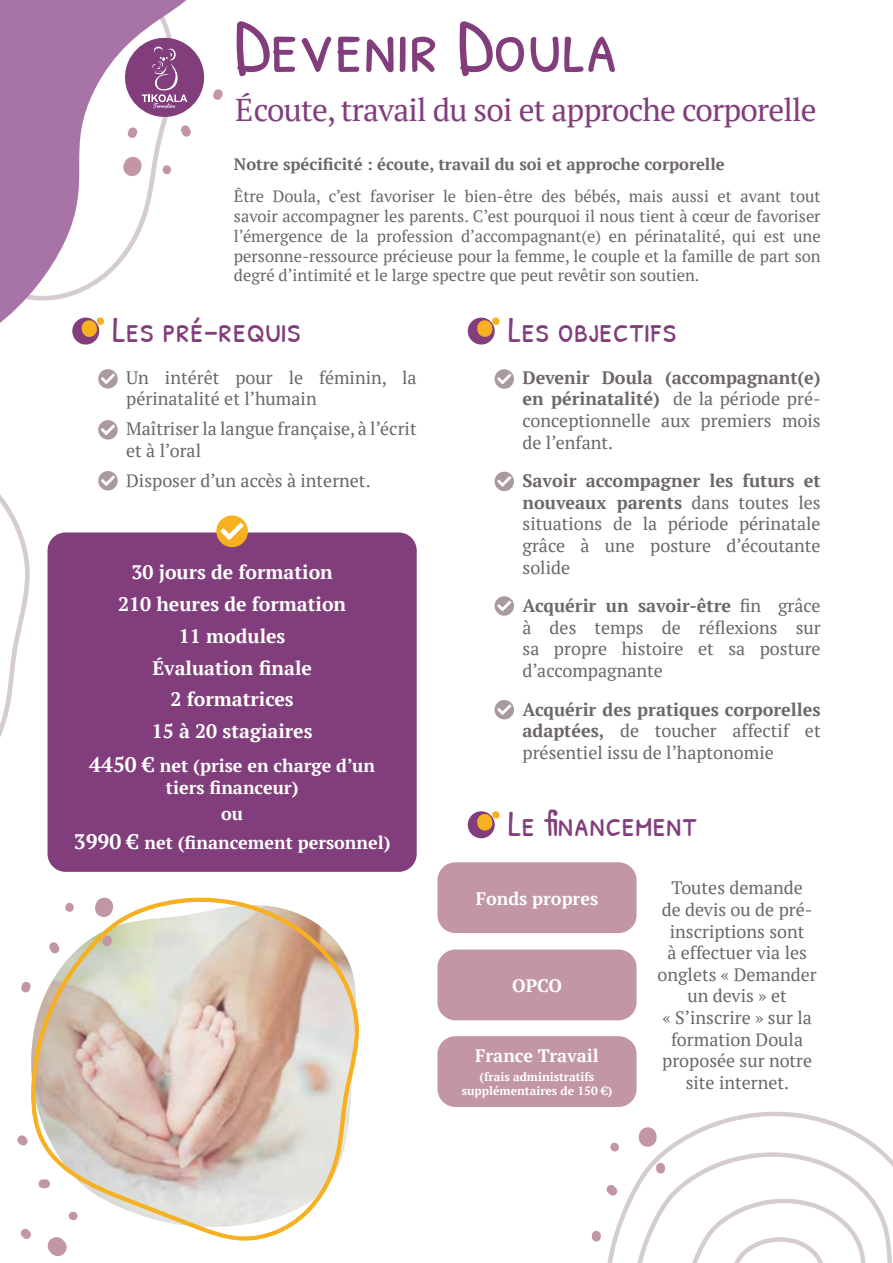
<style>
.page{position:relative;width:893px;height:1263px;background:#fff}
.page>*{position:absolute;margin:0;border:0;box-sizing:border-box;transform-origin:0 0}
.t1{font:76.5px "Patrick Hand SC";color:#823e7c}
.t2{font:36px "Patrick Hand SC";color:#823e7c}
.t3{font:31.5px "PT Serif";letter-spacing:-.025em;color:#823e7c}
.t4{font:700 19.5px/32px "PT Serif";color:#fff;text-align:center}
.t5{font:18px/21.6px "PT Serif";color:#6c6668;text-align:justify}
.t6{font:700 18px/21.6px "PT Serif";color:#fff;text-align:center}
.t7{font:16.5px/19.8px "PT Serif";color:#6c6668;text-align:justify}
.t8{font:700 16.5px "PT Serif";color:#6c6668}
.t9{font:700 12px/14.4px "PT Serif";color:#fff;text-align:center}
.s1{font-size:21px}
.s2{font-weight:700}
</style>
<div class="page">
<svg style="left:606px;top:1105px;width:240px;height:158px"></svg>
<svg style="left:607px;top:1185px;width:10px;height:10px"></svg>
<svg style="left:632px;top:1127px;width:261px;height:136px"></svg>
<svg style="left:609px;top:1143px;width:12px;height:8px"></svg>
<svg style="left:592px;top:1231px;width:9px;height:10px"></svg>
<svg style="left:213px;top:89px;width:10px;height:11px"></svg>
<svg style="left:0;top:0;width:201px;height:345px"></svg>
<div style="left:125px;top:38px;width:79px;height:79px;background:#823e7c;border-radius:50%"></div>
<svg style="left:142px;top:46px;width:45px;height:62px"></svg>
<svg style="left:0;top:494px;width:30px;height:243px"></svg>
<svg style="left:48px;top:1241px;width:19px;height:15px"></svg>
<svg style="left:21px;top:1229px;width:10px;height:10px"></svg>
<svg style="left:17px;top:1135px;width:6px;height:10px"></svg>
<div style="left:72px;top:318px;width:27px;height:27px;background:#823e7c;border-radius:50%"></div>
<svg style="left:82px;top:317px;width:24px;height:20px"></svg>
<div style="left:468px;top:318px;width:27px;height:27px;background:#823e7c;border-radius:50%"></div>
<svg style="left:477px;top:317px;width:23px;height:20px"></svg>
<div style="left:468px;top:811px;width:27px;height:27px;background:#823e7c;border-radius:50%"></div>
<svg style="left:477px;top:811px;width:23px;height:20px"></svg>
<div style="left:98px;top:369px;width:20px;height:20px;background:#aa9a9e;border-radius:50%"></div>
<svg style="left:101px;top:373px;width:14px;height:11px"></svg>
<div style="left:98px;top:420px;width:20px;height:20px;background:#aa9a9e;border-radius:50%"></div>
<svg style="left:101px;top:425px;width:14px;height:10px"></svg>
<div style="left:98px;top:471px;width:20px;height:19px;background:#aa9a9e;border-radius:50%"></div>
<svg style="left:101px;top:475px;width:14px;height:11px"></svg>
<div style="left:495px;top:369px;width:19px;height:20px;background:#aa9a9e;border-radius:50%"></div>
<svg style="left:497px;top:374px;width:14px;height:10px"></svg>
<div style="left:495px;top:472px;width:19px;height:19px;background:#aa9a9e;border-radius:50%"></div>
<svg style="left:497px;top:476px;width:14px;height:11px"></svg>
<div style="left:495px;top:596px;width:19px;height:20px;background:#aa9a9e;border-radius:50%"></div>
<svg style="left:497px;top:601px;width:14px;height:10px"></svg>
<div style="left:495px;top:700px;width:19px;height:19px;background:#aa9a9e;border-radius:50%"></div>
<svg style="left:497px;top:704px;width:14px;height:11px"></svg>
<div style="left:48px;top:532px;width:369px;height:340px;background:#823e7c;border-radius:18px"></div>
<div style="left:216px;top:515px;width:32px;height:32px;background:#f6b020;border-radius:50%"></div>
<svg style="left:221px;top:523px;width:23px;height:17px"></svg>
<svg style="left:31px;top:897px;width:328px;height:344px"></svg>
<svg style="left:95px;top:898px;width:18px;height:19px"></svg>
<svg style="left:49px;top:942px;width:10px;height:11px"></svg>
<svg style="left:103px;top:936px;width:9px;height:10px"></svg>
<svg style="left:63px;top:901px;width:13px;height:12px"></svg>
<svg style="left:21px;top:982px;width:10px;height:10px"></svg>
<div style="left:437px;top:862px;width:200px;height:71px;background:#c296a3;border-radius:18px"></div>
<div style="left:437px;top:949px;width:200px;height:71px;background:#c296a3;border-radius:18px"></div>
<div style="left:437px;top:1036px;width:200px;height:71px;background:#c296a3;border-radius:18px"></div>
<h1 class="t1" style="left:234px;top:-8px;width:386px">Devenir Doula</h1>
<h3 class="t3" style="left:235px;top:89px;width:583px">Écoute, travail du soi et approche corporelle</h3>
<p class="t8" style="left:234px;top:153px;width:492px">Notre spécificité : écoute, travail du soi et approche corporelle</p>
<p class="t7" style="left:234px;top:186px;width:588px">Être Doula, c’est favoriser le bien-être des bébés, mais aussi et avant tout savoir accompagner les parents. C’est pourquoi il nous tient à cœur de favoriser l’émergence de la profession d’accompagnant(e) en périnatalité, qui est une personne-ressource précieuse pour la femme, le couple et la famille de part son degré d’intimité et le large spectre que peut revêtir son soutien.</p>
<h2 class="t2" style="left:113px;top:305px;width:190px">Les pré-requis</h2>
<h2 class="t2" style="left:508px;top:305px;width:170px">Les objectifs</h2>
<p class="t5" style="left:126px;top:366px;width:292px">Un intérêt pour le féminin, la périnatalité et l’humain</p>
<p class="t5" style="left:126px;top:418px;width:292px">Maîtriser la langue française, à l’écrit et à l’oral</p>
<p class="t5" style="left:126px;top:470px;width:246px">Disposer d’un accès à internet.</p>
<p class="t4" style="left:118px;top:556px;width:229px">30 jours de formation<br>210 heures de formation<br>11 modules<br>Évaluation finale<br>2 formatrices<br>15 à 20 stagiaires</p>
<p class="t6" style="left:89px;top:755px;width:287px"><span class="s1">4450 €</span> net (prise en charge d’un tiers financeur)</p>
<p class="t6" style="left:74px;top:798px;width:318px;line-height:29.4px">ou<br><span class="s1">3990 €</span> net (financement personnel)</p>
<p class="t5" style="left:522px;top:366px;width:300px"><span class="s2">Devenir Doula (accompagnant(e) en périnatalité)</span> de la période pré&shy;conceptionnelle aux premiers mois de l’enfant.</p>
<p class="t5" style="left:522px;top:470px;width:300px"><span class="s2">Savoir accompagner les futurs et nouveaux parents</span> dans toutes les situations de la période périnatale grâce à une posture d’écoutante solide</p>
<p class="t5" style="left:522px;top:595px;width:300px"><span class="s2">Acquérir un savoir-être</span> fin grâce à des temps de réflexions sur sa propre histoire et sa posture d’accompagnante</p>
<p class="t5" style="left:522px;top:698px;width:300px"><span class="s2">Acquérir des pratiques corporelles adaptées,</span> de toucher affectif et présentiel issu de l’haptonomie</p>
<h2 class="t2" style="left:508px;top:798px;width:191px">Le financement</h2>
<p class="t6" style="left:476px;top:887px;width:124px">Fonds propres</p>
<p class="t6" style="left:512px;top:974px;width:51px">OPCO</p>
<p class="t6" style="left:475px;top:1044px;width:125px">France Travail</p>
<p class="t9" style="left:462px;top:1069px;width:152px">(frais administratifs supplémentaires de 150 €)</p>
<p class="t5" style="left:657px;top:877px;width:161px;text-align:center">Toutes demande<br>de devis ou de pré&shy;inscriptions sont<br>à effectuer via les onglets « Demander un devis » et<br>« S’inscrire » sur la formation Doula proposée sur notre site internet.</p>
</div>
